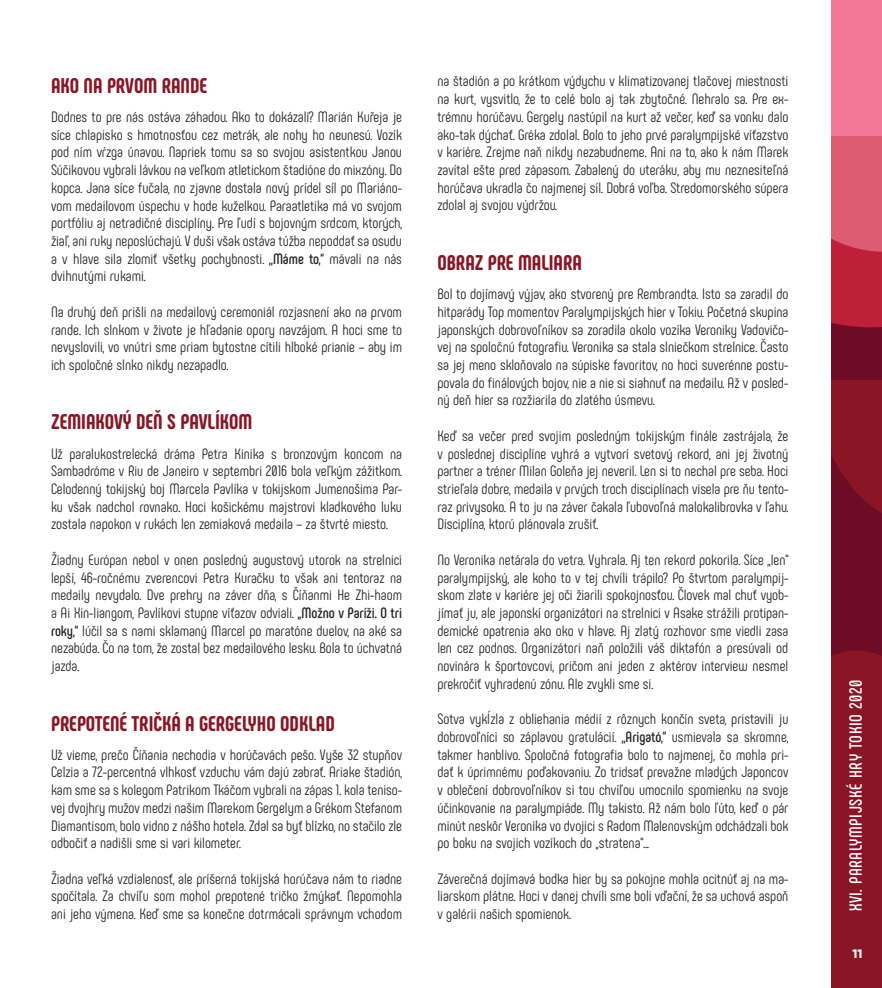
<style>
.page{position:relative;width:882px;height:988px;background:#fff}
.page>*{position:absolute;margin:0;border:0;box-sizing:border-box;transform-origin:0 0}
.t1{font:800 21.25px "Phenomena";color:#8a1625}
.t2{font:700 17.5px "Phenomena";letter-spacing:.035em;color:#fff}
.t3{font:15px/17.8px "Phenomena";color:#231f20;text-align:justify}
.t4{font:800 11.88px "Skoda Pro";color:#fff}
.s1{font-weight:700}
</style>
<div class="page">
<div style="left:790px;top:20px;width:92px;height:968px;background:#6f0c25"></div>
<div style="left:831px;top:252px;width:51px;height:75px;background:#be1f39"></div>
<div style="left:831px;top:136px;width:51px;height:116px;background:#dd5c72"></div>
<div style="left:831px;top:651px;width:51px;height:337px;background:#8a1625"></div>
<div style="left:825px;top:0;width:57px;height:136px;background:#f27796"></div>
<svg style="left:831px;top:380px;width:51px;height:133px"></svg>
<div style="left:0;top:0;width:831px;height:988px;background:#fff"></div>
<h1 class="t1" style="left:51px;top:73px;width:158px">AKO NA PRVOM RANDE</h1>
<p class="t3" style="left:51px;top:109px;width:352px">Dodnes to pre nás ostáva záhadou. Ako to dokázali? Marián Kuřeja je síce chlapisko s hmotnosťou cez metrák, ale nohy ho neunesú. Vozík pod ním vŕzga únavou. Napriek tomu sa so svojou asistentkou Janou Súčikovou vybrali lávkou na veľkom atletickom štadióne do mixzóny. Do kopca. Jana síce fučala, no zjavne dostala nový prídel síl po Mariáno&shy;vom medailovom úspechu v hode kuželkou. Paraatletika má vo svojom portfóliu aj netradičné disciplíny. Pre ľudí s bojovným srdcom, ktorých, žiaľ, ani ruky neposlúchajú. V duši však ostáva túžba nepoddať sa osudu a v hlave sila zlomiť všetky pochybnosti. <span class="s1">„„Máme to,“</span> mávali na nás dvihnutými rukami.</p>
<p class="t3" style="left:51px;top:304px;width:352px">Na druhý deň prišli na medailový ceremoniál rozjasnení ako na prvom rande. Ich slnkom v živote je hľadanie opory navzájom. A hoci sme to nevyslovili, vo vnútri sme priam bytostne cítili hlboké prianie – aby im ich spoločné slnko nikdy nezapadlo.</p>
<h1 class="t1" style="left:51px;top:410px;width:203px">ZEMIAKOVÝ DEŇ S PAVLÍKOM</h1>
<p class="t3" style="left:51px;top:446px;width:352px">Už paralukostrelecká dráma Petra Kinika s bronzovým koncom na Sambadróme v Riu de Janeiro v septembri 2016 bola veľkým zážitkom.<br>Celodenný tokijský boj Marcela Pavlíka v tokijskom Jumenošima Par&shy;ku však nadchol rovnako. Hoci košickému majstrovi kladkového luku zostala napokon v rukách len zemiaková medaila – za štvrté miesto.</p>
<p class="t3" style="left:51px;top:552px;width:352px">Žiadny Európan nebol v onen posledný augustový utorok na strelnici lepší, 46-ročnému zverencovi Petra Kuračku to však ani tentoraz na medaily nevydalo. Dve prehry na záver dňa, s Číňanmi He Zhi-haom a Ai Xin-liangom, Pavlíkovi stupne víťazov odviali. <span class="s1">„„Možno v Paríži. O tri roky,“</span> lúčil sa s nami sklamaný Marcel po maratóne duelov, na aké sa nezabúda. Čo na tom, že zostal bez medailového lesku. Bola to úchvatná jazda.</p>
<h1 class="t1" style="left:51px;top:711px;width:285px">PREPOTENÉ TRIČKÁ A GERGELYHO ODKLAD</h1>
<p class="t3" style="left:51px;top:747px;width:352px">Už vieme, prečo Číňania nechodia v horúčavách pešo. Vyše 32 stupňov Celzia a 72-percentná vlhkosť vzduchu vám dajú zabrať. Ariake štadión, kam sme sa s kolegom Patrikom Tkáčom vybrali na zápas 1. kola teniso&shy;vej dvojhry mužov medzi našim Marekom Gergelym a Grékom Stefanom Diamantisom, bolo vidno z nášho hotela. Zdal sa byť blízko, no stačilo zle odbočiť a nadišli sme si vari kilometer.</p>
<p class="t3" style="left:51px;top:871px;width:352px">Žiadna veľká vzdialenosť, ale príšerná tokijská horúčava nám to riadne spočítala. Za chvíľu som mohol prepotené tričko žmýkať. Nepomohla ani jeho výmena. Keď sme sa konečne dotrmácali správnym vchodom</p>
<p class="t3" style="left:437px;top:74px;width:352px">na štadión a po krátkom výdychu v klimatizovanej tlačovej miestnosti na kurt, vysvitlo, že to celé bolo aj tak zbytočné. Nehralo sa. Pre ex&shy;trémnu horúčavu. Gergely nastúpil na kurt až večer, keď sa vonku dalo ako-tak dýchať. Gréka zdolal. Bolo to jeho prvé paralympijské víťazstvo v kariére. Zrejme naň nikdy nezabudneme. Ani na to, ako k nám Marek zavítal ešte pred zápasom. Zabalený do uteráku, aby mu neznesiteľná horúčava ukradla čo najmenej síl. Dobrá voľba. Stredomorského súpera zdolal aj svojou výdržou.</p>
<h1 class="t1" style="left:437px;top:250px;width:146px">OBRAZ PRE MALIARA</h1>
<p class="t3" style="left:437px;top:287px;width:352px">Bol to dojímavý výjav, ako stvorený pre Rembrandta. Isto sa zaradil do hitparády Top momentov Paralympijských hier v Tokiu. Početná skupina japonských dobrovoľníkov sa zoradila okolo vozíka Veroniky Vadovičo&shy;vej na spoločnú fotografiu. Veronika sa stala slniečkom strelnice. Často sa jej meno skloňovalo na súpiske favoritov, no hoci suverénne postu&shy;povala do finálových bojov, nie a nie si siahnuť na medailu. Až v posled&shy;ný deň hier sa rozžiarila do zlatého úsmevu.</p>
<p class="t3" style="left:437px;top:428px;width:352px">Keď sa večer pred svojim posledným tokijským finále zastrájala, že v poslednej disciplíne vyhrá a vytvorí svetový rekord, ani jej životný partner a tréner Milan Goleňa jej neveril. Len si to nechal pre seba. Hoci strieľala dobre, medaila v prvých troch disciplínach visela pre ňu tento&shy;raz privysoko. A to ju na záver čakala ľubovoľná malokalibrovka v ľahu.<br>Disciplína, ktorú plánovala zrušiť.</p>
<p class="t3" style="left:437px;top:552px;width:352px">No Veronika netárala do vetra. Vyhrala. Aj ten rekord pokorila. Síce „„len“ paralympijský, ale koho to v tej chvíli trápilo? Po štvrtom paralympij&shy;skom zlate v kariére jej oči žiarili spokojnosťou. Človek mal chuť vyob&shy;jímať ju, ale japonskí organizátori na strelnici v Asake strážili protipan&shy;demické opatrenia ako oko v hlave. Aj zlatý rozhovor sme viedli zasa len cez podnos. Organizátori naň položili váš diktafón a presúvali od novinára k športovcovi, pričom ani jeden z aktérov interview nesmel prekročiť vyhradenú zónu. Ale zvykli sme si.</p>
<p class="t3" style="left:437px;top:712px;width:352px">Sotva vykĺzla z obliehania médií z rôznych končín sveta, pristavili ju dobrovoľníci so záplavou gratulácií. <span class="s1">„„Arigató,“</span> usmievala sa skromne, takmer hanblivo. Spoločná fotografia bolo to najmenej, čo mohla pri&shy;dať k úprimnému poďakovaniu. Zo tridsať prevažne mladých Japoncov v oblečení dobrovoľníkov si tou chvíľou umocnilo spomienku na svoje účinkovanie na paralympiáde. My takisto. Až nám bolo ľúto, keď o pár minút neskôr Veronika vo dvojici s Radom Malenovským odchádzali bok po boku na svojich vozíkoch do „„stratena“...</p>
<p class="t3" style="left:437px;top:871px;width:352px">Záverečná dojímavá bodka hier by sa pokojne mohla ocitnúť aj na ma&shy;liarskom plátne. Hoci v danej chvíli sme boli vďační, že sa uchová aspoň v galérii našich spomienok.</p>
<p class="t2" style="left:849px;top:911px;width:233px;rotate:-90deg">XVI. PARALYMPIJSKÉ HRY TOKIO 2020</p>
<p class="t4" style="left:852px;top:946px;width:12px">11</p>
</div>
